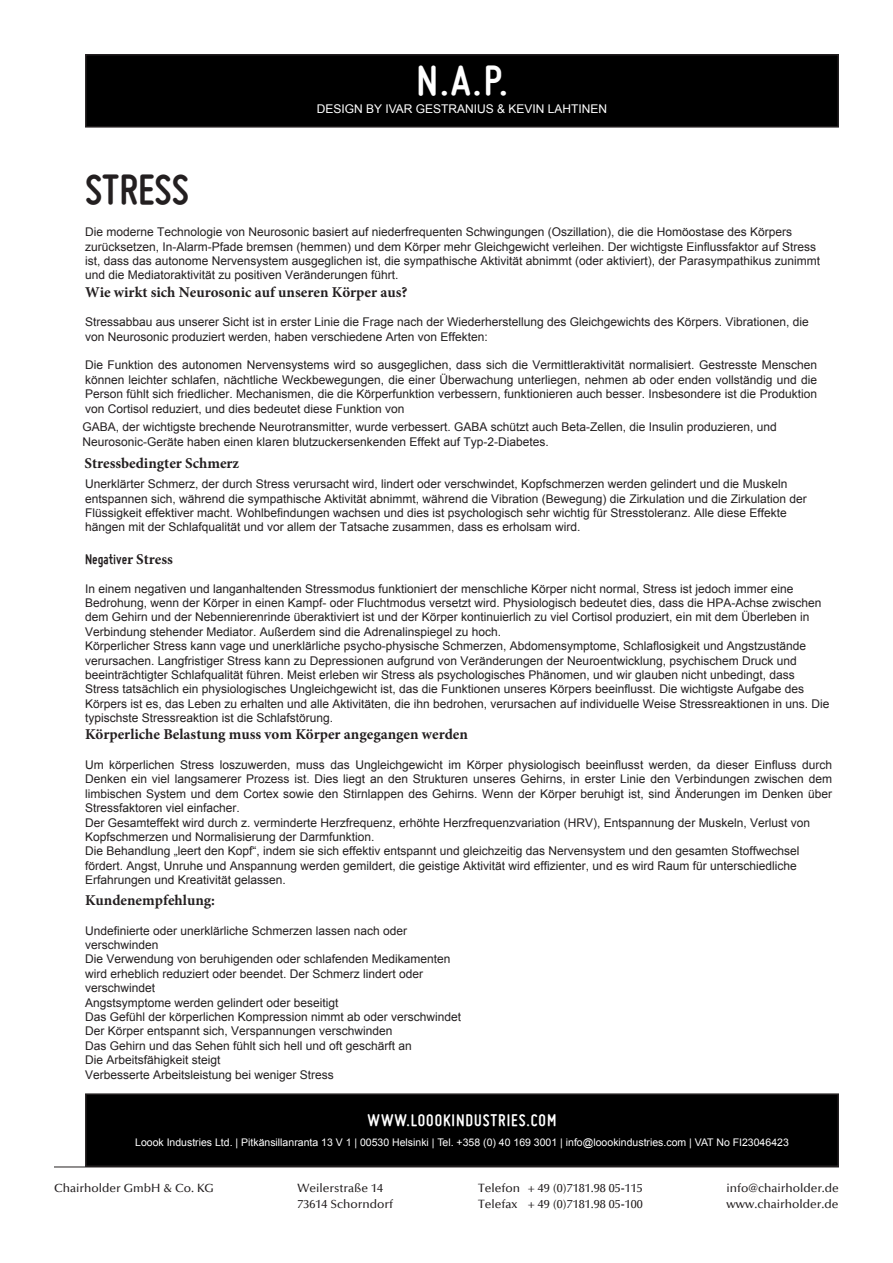
<style>
.page{position:relative;width:893px;height:1263px;background:#fff}
.page>*{position:absolute;margin:0;border:0;box-sizing:border-box;transform-origin:0 0}
.t1{font:700 45px "Miso";color:#fff}
.t2{font:700 45px "Miso";color:#231f20}
.t3{font:700 18px "Miso";letter-spacing:.05em;color:#fff}
.t4{font:700 15px "Minion Pro";color:#231f20}
.t5{font:700 15px "Miso";color:#231f20}
.t6{font:12px/14.4px "Arial";color:#231f20}
.t7{font:500 12px/16.5px "Optima";color:#231f20}
.t8{font:12px "Arial";color:#fff}
.t9{font:10.5px "Arial";color:#fff}
.s1{font-family:"Minion Pro"}
</style>
<div class="page">
<hr style="left:54px;top:1166px;width:785px;height:1px;background:#231f20">
<div style="left:86px;top:55px;width:752px;height:72px;background:#000"></div>
<div style="left:85px;top:54px;width:754px;height:74px;border:2px solid #231f20"></div>
<div style="left:86px;top:1094px;width:752px;height:72px;background:#000"></div>
<div style="left:85px;top:1093px;width:754px;height:74px;border:2px solid #231f20"></div>
<p class="t1" style="left:416px;top:56px;width:93px">N.A.P.</p>
<p class="t8" style="left:317px;top:101px;width:292px">DESIGN BY IVAR GESTRANIUS &amp; KEVIN LAHTINEN</p>
<p class="t2" style="left:85px;top:164px;width:105px">STRESS</p>
<p class="t6" style="left:85px;top:225px;width:736px">Die moderne Technologie von Neurosonic basiert auf niederfrequenten Schwingungen (Oszillation), die die Homöostase des Körpers zurücksetzen, In-Alarm-Pfade bremsen (hemmen) und dem Körper mehr Gleichgewicht verleihen. Der wichtigste Einflussfaktor auf Stress ist, dass das autonome Nervensystem ausgeglichen ist, die sympathische Aktivität abnimmt (oder aktiviert), der Parasympathikus zunimmt und die Mediatoraktivität zu positiven Veränderungen führt.</p>
<p class="t4" style="left:85px;top:281px;width:324px">Wie wirkt sich Neurosonic auf unseren Körper aus?</p>
<p class="t6" style="left:85px;top:315px;width:725px">Stressabbau aus unserer Sicht ist in erster Linie die Frage nach der Wiederherstellung des Gleichgewichts des Körpers. Vibrationen, die von Neurosonic produziert werden, haben verschiedene Arten von Effekten:</p>
<p class="t6" style="left:85px;top:358px;width:733px;text-align:justify">Die Funktion des autonomen Nervensystems wird so ausgeglichen, dass sich die Vermittleraktivität normalisiert. Gestresste Menschen können leichter schlafen, nächtliche Weckbewegungen, die einer Überwachung unterliegen, nehmen ab oder enden vollständig und die Person fühlt sich friedlicher. Mechanismen, die die Körperfunktion verbessern, funktionieren auch besser. Insbesondere ist die Produktion von Cortisol reduziert, und dies bedeutet diese Funktion von</p>
<p class="t6" style="left:83px;top:420px;width:696px">GABA, der wichtigste brechende Neurotransmitter, wurde verbessert. GABA schützt auch Beta-Zellen, die Insulin produzieren, und<br>Neurosonic-Geräte haben einen klaren blutzuckersenkenden Effekt auf Typ-2-Diabetes.</p>
<p class="t4" style="left:84px;top:452px;width:156px">Stressbedingter Schmerz</p>
<p class="t6" style="left:85px;top:477px;width:723px">Unerklärter Schmerz, der durch Stress verursacht wird, lindert oder verschwindet, Kopfschmerzen werden gelindert und die Muskeln entspannen sich, während die sympathische Aktivität abnimmt, während die Vibration (Bewegung) die Zirkulation und die Zirkulation der Flüssigkeit effektiver macht. Wohlbefindungen wachsen und dies ist psychologisch sehr wichtig für Stresstoleranz. Alle diese Effekte hängen mit der Schlafqualität und vor allem der Tatsache zusammen, dass es erholsam wird.</p>
<p class="t5" style="left:85px;top:550px;width:89px">Negative<span class="s1">r Stress</span></p>
<p class="t6" style="left:85px;top:581px;width:738px">In einem negativen und langanhaltenden Stressmodus funktioniert der menschliche Körper nicht normal, Stress ist jedoch immer eine Bedrohung, wenn der Körper in einen Kampf- oder Fluchtmodus versetzt wird. Physiologisch bedeutet dies, dass die HPA-Achse zwischen dem Gehirn und der Nebennierenrinde überaktiviert ist und der Körper kontinuierlich zu viel Cortisol produziert, ein mit dem Überleben in Verbindung stehender Mediator. Außerdem sind die Adrenalinspiegel zu hoch.</p>
<p class="t6" style="left:85px;top:639px;width:746px">Körperlicher Stress kann vage und unerklärliche psycho-physische Schmerzen, Abdomensymptome, Schlaflosigkeit und Angstzustände verursachen. Langfristiger Stress kann zu Depressionen aufgrund von Veränderungen der Neuroentwicklung, psychischem Druck und beeinträchtigter Schlafqualität führen. Meist erleben wir Stress als psychologisches Phänomen, und wir glauben nicht unbedingt, dass Stress tatsächlich ein physiologisches Ungleichgewicht ist, das die Funktionen unseres Körpers beeinflusst. Die wichtigste Aufgabe des Körpers ist es, das Leben zu erhalten und alle Aktivitäten, die ihn bedrohen, verursachen auf individuelle Weise Stressreaktionen in uns. Die typischste Stressreaktion ist die Schlafstörung.</p>
<p class="t4" style="left:85px;top:724px;width:384px">Körperliche Belastung muss vom Körper angegangen werden</p>
<p class="t6" style="left:85px;top:758px;width:749px;text-align:justify">Um körperlichen Stress loszuwerden, muss das Ungleichgewicht im Körper physiologisch beeinflusst werden, da dieser Einfluss durch Denken ein viel langsamerer Prozess ist. Dies liegt an den Strukturen unseres Gehirns, in erster Linie den Verbindungen zwischen dem limbischen System und dem Cortex sowie den Stirnlappen des Gehirns. Wenn der Körper beruhigt ist, sind Änderungen im Denken über Stressfaktoren viel einfacher.</p>
<p class="t6" style="left:85px;top:815px;width:726px">Der Gesamteffekt wird durch z. verminderte Herzfrequenz, erhöhte Herzfrequenzvariation (HRV), Entspannung der Muskeln, Verlust von Kopfschmerzen und Normalisierung der Darmfunktion.<br>Die Behandlung „leert den Kopf“, indem sie sich effektiv entspannt und gleichzeitig das Nervensystem und den gesamten Stoffwechsel fördert. Angst, Unruhe und Anspannung werden gemildert, die geistige Aktivität wird effizienter, und es wird Raum für unterschiedliche Erfahrungen und Kreativität gelassen.</p>
<p class="t4" style="left:85px;top:890px;width:131px">Kundenempfehlung:</p>
<p class="t6" style="left:85px;top:923px;width:378px">Undefinierte oder unerklärliche Schmerzen lassen nach oder verschwinden<br>Die Verwendung von beruhigenden oder schlafenden Medikamenten wird erheblich reduziert oder beendet. Der Schmerz lindert oder verschwindet<br>Angstsymptome werden gelindert oder beseitigt<br>Das Gefühl der körperlichen Kompression nimmt ab oder verschwindet Der Körper entspannt sich, Verspannungen verschwinden<br>Das Gehirn und das Sehen fühlt sich hell und oft geschärft an<br>Die Arbeitsfähigkeit steigt<br>Verbesserte Arbeitsleistung bei weniger Stress</p>
<p class="t3" style="left:368px;top:1110px;width:190px">WWW.LOOOKINDUSTRIES.COM</p>
<p class="t9" style="left:135px;top:1136px;width:655px">Loook Industries Ltd. | Pitkänsillanranta 13 V 1 | 00530 Helsinki | Tel. +358 (0) 40 169 3001 | info@loookindustries.com | VAT No FI23046423</p>
<p class="t7" style="left:54px;top:1180px;width:161px">Chairholder GmbH &amp; Co. KG</p>
<p class="t7" style="left:298px;top:1180px;width:97px">Weilerstraße 14<br>73614 Schorndorf</p>
<p class="t7" style="left:478px;top:1180px;width:166px">Telefon + 49 (0)7181.98 05-115<br>Telefax + 49 (0)7181.98 05-100</p>
<p class="t7" style="left:727px;top:1180px;width:114px">info@chairholder.de www.chairholder.de</p>
</div>
